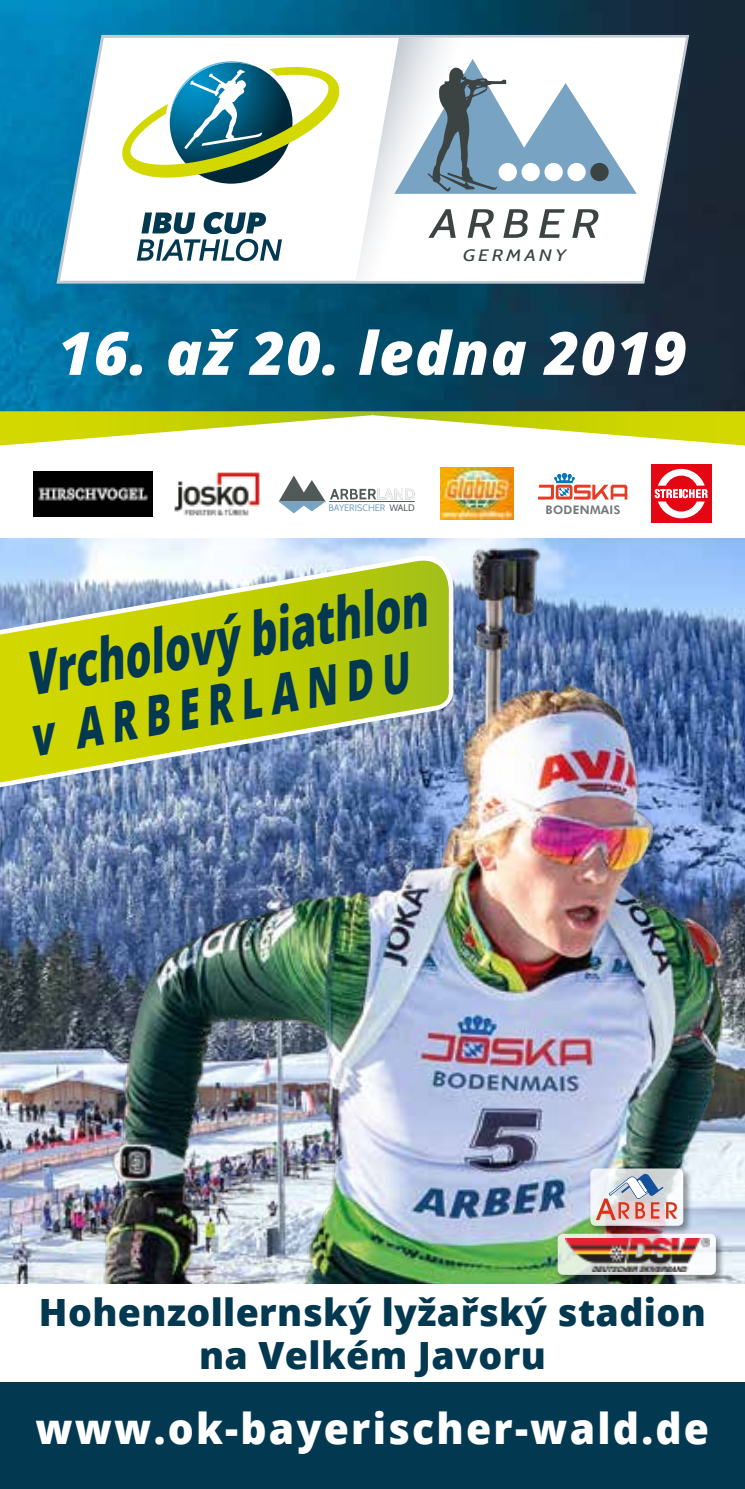
<style>
.page{position:relative;width:745px;height:1489px;background:#fff}
.page>*{position:absolute;margin:0;border:0;box-sizing:border-box;transform-origin:0 0}
.t1{font:italic 800 60px "Open Sans";color:#023850;scale:.69 1}
.t2{font:italic 800 59.75px "Open Sans";letter-spacing:.02em;color:#fff}
.t3{font:italic 800 55px "Open Sans";color:#023850;scale:.69 1}
.t4{font:800 42.5px "Open Sans";letter-spacing:.055em;color:#fff;scale:.96 1}
.t5{font:italic 40.75px "Cabin";letter-spacing:.15em;color:#3c4443;scale:1.22 1}
.t6{font:800 37.5px/42.5px "Open Sans";letter-spacing:.01em;color:#023850;text-align:center}
.t7{font:italic 16.5px "Cabin";letter-spacing:.15em;color:#3c4443;scale:1.22 1}
.t8{font:800 11.75px "Futura BT";letter-spacing:.025em;color:#71777a}
.t9{font:9.5px "Cabin";color:#78a3c3}
.s1{color:#525a59}
</style>
<div class="page">
<img style="left:0;top:539px;width:43px;height:744px">
<img style="left:43px;top:538px;width:701px;height:745px">
<img style="left:0;top:0;width:744px;height:411px">
<svg style="left:0;top:411px;width:744px;height:34px"></svg>
<svg style="left:56px;top:35px;width:632px;height:248px"></svg>
<img style="left:355px;top:38px;width:330px;height:243px">
<svg style="left:394px;top:59px;width:242px;height:135px"></svg>
<svg style="left:83px;top:54px;width:285px;height:151px"></svg>
<svg style="left:137px;top:212px;width:145px;height:49px"></svg>
<div style="left:0;top:1382px;width:744px;height:106px;background:#023850"></div>
<svg style="left:0;top:547px;width:455px;height:255px;background:#b2c35c"></svg>
<div style="left:555px;top:1231px;width:169px;height:53px;background:#000;opacity:.5"></div>
<svg style="left:557px;top:1233px;width:158px;height:41px"></svg>
<img style="left:565px;top:1238px;width:144px;height:33px">
<div style="left:588px;top:1166px;width:104px;height:69px;background:#000;opacity:.5"></div>
<svg style="left:590px;top:1168px;width:92px;height:57px"></svg>
<svg style="left:595px;top:1173px;width:82px;height:47px"></svg>
<svg style="left:538px;top:473px;width:89px;height:26px"></svg>
<div style="left:650px;top:464px;width:61px;height:59px;background:#e30613"></div>
<svg style="left:654px;top:469px;width:53px;height:49px"></svg>
<svg style="left:278px;top:475px;width:136px;height:38px"></svg>
<img style="left:33px;top:471px;width:119px;height:45px">
<img style="left:174px;top:472px;width:86px;height:44px">
<img style="left:440px;top:468px;width:73px;height:51px">
<p class="t5" style="left:430px;top:198px;width:140px">ARBER</p>
<p class="t7" style="left:462px;top:244px;width:86px">GERMANY</p>
<h2 class="t2" style="left:58px;top:308px;width:630px">16. až 20. ledna 2019</h2>
<p class="t9" style="left:328px;top:501px;width:88px">BAYERISCHER <span class="s1">WALD</span></p>
<h1 class="t1" style="left:17px;top:629px;width:590px;rotate:-10deg">Vrcholový biathlon</h1>
<h3 class="t3" style="left:22px;top:696px;width:557px;rotate:-10deg">v ARBERLANDU</h3>
<p class="t8" style="left:545px;top:503px;width:76px">BODENMAIS</p>
<p class="t6" style="left:39px;top:1289px;width:668px">Hohenzollernský lyžařský stadion na Velkém Javoru</p>
<p class="t4" style="left:35px;top:1395px;width:702px">www.ok-bayerischer-wald.de</p>
</div>
